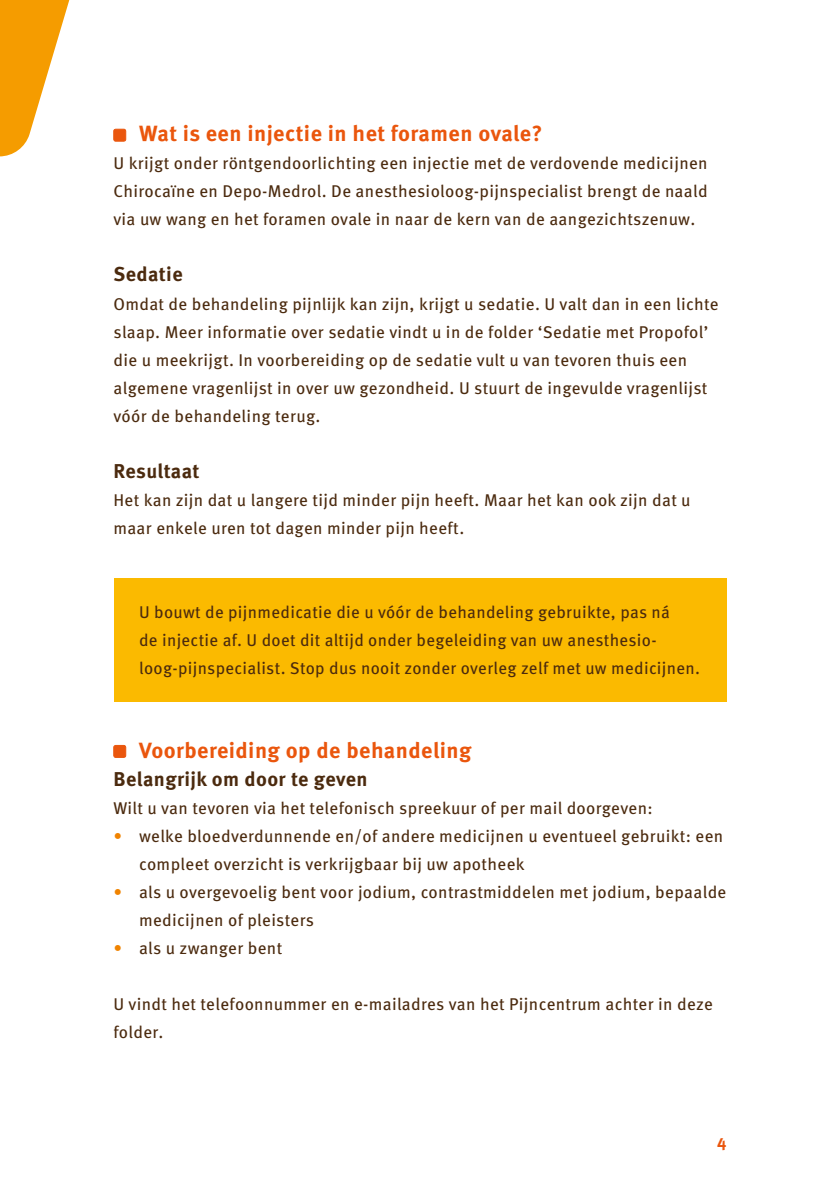
<style>
.page{position:relative;width:840px;height:1191px;background:#fff}
.page>*{position:absolute;margin:0;border:0;box-sizing:border-box;transform-origin:0 0}
.t1{font:700 22px "Meta Pro";letter-spacing:.02em;color:#ea560d}
.t2{font:700 20px "Meta Pro";letter-spacing:.02em;color:#4b2a0e}
.t3{font:17px/28px "Meta Pro";letter-spacing:.02em;color:#4b2a0e}
.t4{font:700 17px "Meta Pro";color:#ea560d}
.s1{color:#f08300}
</style>
<div class="page">
<svg style="left:0;top:0;width:70px;height:156px"></svg>
<div style="left:114px;top:129px;width:12px;height:12px;background:#ea560d;border-radius:2px"></div>
<div style="left:113px;top:129px;width:13px;height:12px;border:1px solid #ea560d;border-radius:2px"></div>
<div style="left:114px;top:745px;width:12px;height:12px;background:#ea560d;border-radius:2px"></div>
<div style="left:113px;top:745px;width:13px;height:12px;border:1px solid #ea560d;border-radius:2px"></div>
<div style="left:113px;top:578px;width:613px;height:123px;background:#fbba00"></div>
<p class="t1" style="left:139px;top:117px;width:404px">Wat is een injectie in het foramen ovale?</p>
<p class="t3" style="left:113px;top:148px;width:595px;text-align:justify">U krijgt onder röntgendoorlichting een injectie met de verdovende medicijnen Chirocaïne en Depo-Medrol. De anesthesioloog-pijnspecialist brengt de naald via uw wang en het foramen ovale in naar de kern van de aangezichtszenuw.</p>
<p class="t2" style="left:113px;top:259px;width:71px">Sedatie</p>
<p class="t3" style="left:113px;top:288px;width:606px">Omdat de behandeling pijnlijk kan zijn, krijgt u sedatie. U valt dan in een lichte slaap. Meer informatie over sedatie vindt u in de folder ‘Sedatie met Propofol’ die u meekrijgt. In voorbereiding op de sedatie vult u van tevoren thuis een algemene vragenlijst in over uw gezondheid. U stuurt de ingevulde vragenlijst vóór de behandeling terug.</p>
<p class="t2" style="left:113px;top:455px;width:88px">Resultaat</p>
<p class="t3" style="left:113px;top:484px;width:578px">Het kan zijn dat u langere tijd minder pijn heeft. Maar het kan ook zijn dat u maar enkele uren tot dagen minder pijn heeft.</p>
<p class="t3" style="left:139px;top:596px;width:562px">U bouwt de pijnmedicatie die u vóór de behandeling gebruikte, pas ná<br>de injectie af. U doet dit altijd onder begeleiding van uw anesthesio&shy;loog-pijnspecialist. Stop dus nooit zonder overleg zelf met uw medicijnen.</p>
<p class="t1" style="left:139px;top:733px;width:334px">Voorbereiding op de behandeling</p>
<p class="t2" style="left:113px;top:763px;width:255px">Belangrijk om door te geven</p>
<p class="t3" style="left:113px;top:792px;width:540px">Wilt u van tevoren via het telefonisch spreekuur of per mail doorgeven:</p>
<p class="t3" style="left:139px;top:820px;width:585px;text-indent:-26px"><span class="s1">•</span> welke bloedverdunnende en/of andere medicijnen u eventueel gebruikt: een compleet overzicht is verkrijgbaar bij uw apotheek</p>
<p class="t3" style="left:139px;top:876px;width:588px;text-indent:-26px"><span class="s1">•</span> als u overgevoelig bent voor jodium, contrastmiddelen met jodium, bepaalde medicijnen of pleisters</p>
<p class="t3" style="left:113px;top:932px;width:170px"><span class="s1">•</span> als u zwanger bent</p>
<p class="t3" style="left:113px;top:988px;width:600px">U vindt het telefoonnummer en e-mailadres van het Pijncentrum achter in deze folder.</p>
<p class="t4" style="left:716px;top:1127px;width:11px">4</p>
</div>
